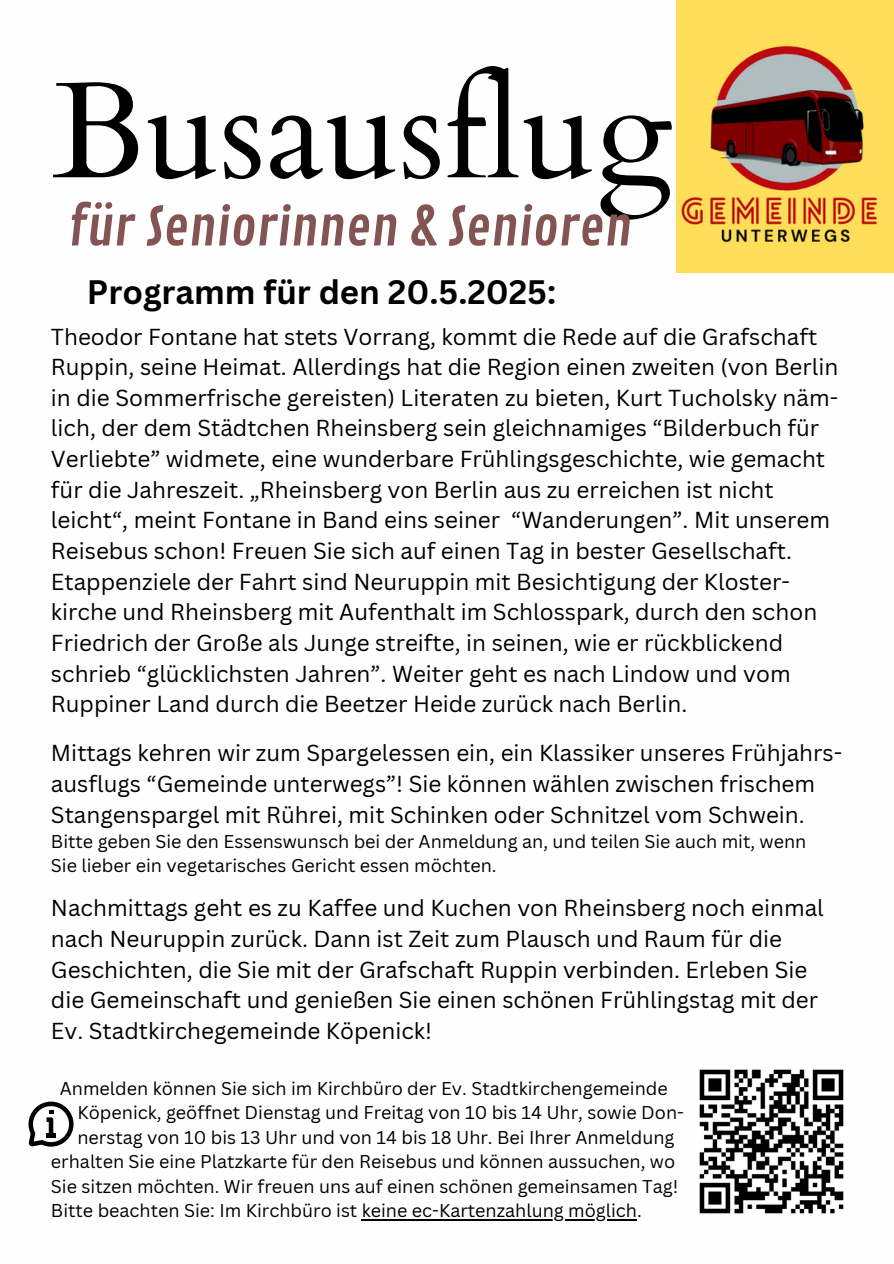
<style>
.page{position:relative;width:894px;height:1264px;background:#fff}
.page>*{position:absolute;margin:0;border:0;box-sizing:border-box;transform-origin:0 0}
.t1{font:136.2px "Cardo";color:#000}
.t2{font:52.5px "Contrail One";color:#845453}
.t3{font:700 33px "Canva Sans";color:#000}
.t4{font:22.5px/30.6px "Canva Sans";color:#000}
.t5{font:18px/24.5px "Canva Sans";color:#000}
</style>
<div class="page">
<img style="left:676px;top:0;width:217px;height:272px">
<img style="left:699px;top:1069px;width:145px;height:145px">
<hr style="left:361px;top:1219px;width:276px;height:1px;background:#000">
<svg style="left:28px;top:1101px;width:45px;height:45px"></svg>
<p class="t1" style="left:52px;top:42px;width:621px">Busausflug</p>
<p class="t2" style="left:69px;top:196px;width:564px">für Seniorinnen &amp; Senioren</p>
<p class="t3" style="left:87px;top:269px;width:470px">Programm für den 20.5.2025:</p>
<p class="t4" style="left:51px;top:320px;width:788px">Theodor Fontane hat stets Vorrang, kommt die Rede auf die Grafschaft Ruppin, seine Heimat. Allerdings hat die Region einen zweiten (von Berlin in die Sommerfrische gereisten) Literaten zu bieten, Kurt Tucholsky näm&shy;lich, der dem Städtchen Rheinsberg sein gleichnamiges “Bilderbuch für Verliebte” widmete, eine wunderbare Frühlingsgeschichte, wie gemacht für die Jahreszeit. „Rheinsberg von Berlin aus zu erreichen ist nicht leicht“, meint Fontane in Band eins seiner “Wanderungen”. Mit unserem Reisebus schon! Freuen Sie sich auf einen Tag in bester Gesellschaft.<br>Etappenziele der Fahrt sind Neuruppin mit Besichtigung der Kloster&shy;kirche und Rheinsberg mit Aufenthalt im Schlosspark, durch den schon Friedrich der Große als Junge streifte, in seinen, wie er rückblickend schrieb “glücklichsten Jahren”. Weiter geht es nach Lindow und vom Ruppiner Land durch die Beetzer Heide zurück nach Berlin.</p>
<h1 class="t4" style="left:51px;top:737px;width:792px">Mittags kehren wir zum Spargelessen ein, ein Klassiker unseres Frühjahrs&shy;ausflugs “Gemeinde unterwegs”! Sie können wählen zwischen frischem<br>Stangenspargel mit Rührei, mit Schinken oder Schnitzel vom Schwein.</h1>
<h1 class="t5" style="left:51px;top:828px;width:756px">Bitte geben Sie den Essenswunsch bei der Anmeldung an, und teilen Sie auch mit, wenn<br>Sie lieber ein vegetarisches Gericht essen möchten.</h1>
<h2 class="t4" style="left:51px;top:892px;width:774px">Nachmittags geht es zu Kaffee und Kuchen von Rheinsberg noch einmal nach Neuruppin zurück. Dann ist Zeit zum Plausch und Raum für die Geschichten, die Sie mit der Grafschaft Ruppin verbinden. Erleben Sie die Gemeinschaft und genießen Sie einen schönen Frühlingstag mit der Ev. Stadtkirchegemeinde Köpenick!</h2>
<h3 class="t5" style="left:60px;top:1075px;width:609px">Anmelden können Sie sich im Kirchbüro der Ev. Stadtkirchengemeinde</h3>
<h4 class="t5" style="left:77px;top:1100px;width:608px">Köpenick, geöffnet Dienstag und Freitag von 10 bis 14 Uhr, sowie Don-</h4>
<h4 class="t5" style="left:77px;top:1124px;width:598px">nerstag von 10 bis 13 Uhr und von 14 bis 18 Uhr. Bei Ihrer Anmeldung</h4>
<h4 class="t5" style="left:51px;top:1149px;width:625px">erhalten Sie eine Platzkarte für den Reisebus und können aussuchen, wo</h4>
<p class="t5" style="left:51px;top:1173px;width:628px">Sie sitzen möchten. Wir freuen uns auf einen schönen gemeinsamen Tag!</p>
<p class="t5" style="left:51px;top:1198px;width:592px">Bitte beachten Sie: Im Kirchbüro ist keine ec-Kartenzahlung möglich.</p>
</div>
